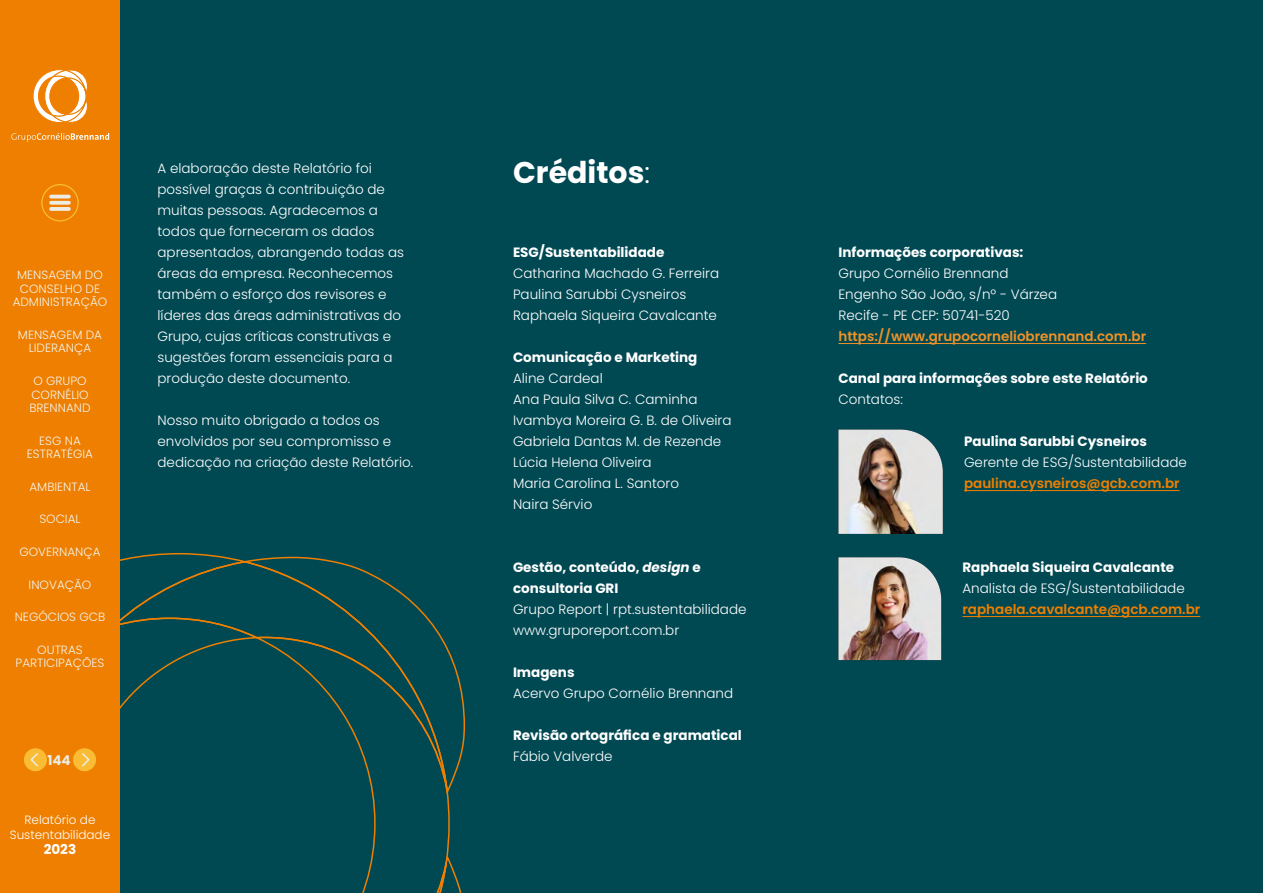
<style>
.page{position:relative;width:1263px;height:893px;background:#004953}
.page>*{position:absolute;margin:0;border:0;box-sizing:border-box;transform-origin:0 0}
.t1{font:700 30px "Poppins";color:#fff}
.t2{font:300 13.5px/21px "Poppins";color:#fff}
.t3{font:700 13.5px/21px "Poppins";color:#fff}
.t4{font:600 13.5px "Poppins";color:#ee7f00}
.t5{font:600 13.5px "Poppins";color:#f09226}
.t6{font:700 13.5px "Poppins";color:#edece5}
.t7{font:300 12px/13.5px "Poppins";color:#f4f4ef;text-align:center}
.t8{font:300 12px/15px "Poppins";color:#fff;text-align:center}
.s1{font-weight:300}
.s2{font-style:italic}
</style>
<div class="page">
<hr style="left:838px;top:343px;width:308px;height:1px;background:#f09226">
<hr style="left:964px;top:490px;width:216px;height:1px;background:#ee7f00">
<hr style="left:962px;top:616px;width:238px;height:1px;background:#ee7f00">
<img style="left:838px;top:430px;width:105px;height:104px">
<img style="left:838px;top:557px;width:103px;height:103px">
<svg style="left:120px;top:560px;width:336px;height:333px"></svg>
<div style="left:0;top:0;width:120px;height:893px;background:#ee7f00"></div>
<div style="left:41px;top:184px;width:38px;height:37px;border:1px solid #fabc34;border-radius:50%"></div>
<hr style="left:51px;top:195px;width:18px;height:3px;background:#edece5">
<svg style="left:51px;top:201px;width:18px;height:4px"></svg>
<svg style="left:51px;top:207px;width:18px;height:4px"></svg>
<div style="left:73px;top:748px;width:23px;height:23px;background:#fabc34;border-radius:50%"></div>
<svg style="left:82px;top:753px;width:8px;height:14px"></svg>
<div style="left:24px;top:748px;width:23px;height:23px;background:#fabc34;border-radius:50%"></div>
<svg style="left:30px;top:753px;width:8px;height:14px"></svg>
<svg style="left:11px;top:133px;width:98px;height:9px"></svg>
<svg style="left:33px;top:69px;width:55px;height:54px"></svg>
<p class="t7" style="left:13px;top:268px;width:96px">MENSAGEM DO<br>CONSELHO DE<br>ADMINISTRAÇÃO</p>
<p class="t7" style="left:18px;top:328px;width:86px">MENSAGEM DA<br>LIDERANÇA</p>
<p class="t7" style="left:29px;top:374px;width:63px">O GRUPO<br>CORNÉLIO<br>BRENNAND</p>
<p class="t7" style="left:27px;top:434px;width:68px">ESG NA<br>ESTRATÉGIA</p>
<p class="t7" style="left:29px;top:480px;width:63px">AMBIENTAL</p>
<p class="t7" style="left:39px;top:513px;width:43px">SOCIAL</p>
<p class="t7" style="left:19px;top:545px;width:83px">GOVERNANÇA</p>
<p class="t7" style="left:29px;top:578px;width:64px">INOVAÇÃO</p>
<p class="t7" style="left:15px;top:610px;width:92px">NEGÓCIOS GCB</p>
<p class="t7" style="left:16px;top:643px;width:90px">OUTRAS<br>PARTICIPAÇÕES</p>
<p class="t6" style="left:47px;top:752px;width:25px">144</p>
<p class="t8" style="left:10px;top:812px;width:102px">Relatório de<br>Sustentabilidade</p>
<p class="t3" style="left:44px;top:838px;width:34px">2023</p>
<p class="t2" style="left:158px;top:157px;width:248px">A elaboração deste Relatório foi possível graças à contribuição de muitas pessoas. Agradecemos a todos que forneceram os dados apresentados, abrangendo todas as áreas da empresa. Reconhecemos também o esforço dos revisores e líderes das áreas administrativas do Grupo, cujas críticas construtivas e sugestões foram essenciais para a produção deste documento.</p>
<p class="t2" style="left:158px;top:409px;width:257px">Nosso muito obrigado a todos os envolvidos por seu compromisso e dedicação na criação deste Relatório.</p>
<h1 class="t1" style="left:513px;top:155px;width:138px">Créditos<span class="s1">:</span></h1>
<p class="t3" style="left:513px;top:241px;width:153px">ESG/Sustentabilidade</p>
<p class="t2" style="left:513px;top:262px;width:208px">Catharina Machado G. Ferreira<br>Paulina Sarubbi Cysneiros<br>Raphaela Siqueira Cavalcante</p>
<p class="t3" style="left:513px;top:346px;width:186px">Comunicação e Marketing</p>
<p class="t2" style="left:513px;top:367px;width:220px">Aline Cardeal<br>Ana Paula Silva C. Caminha<br>Ivambya Moreira G. B. de Oliveira<br>Gabriela Dantas M. de Rezende<br>Lúcia Helena Oliveira<br>Maria Carolina L. Santoro<br>Naira Sérvio</p>
<p class="t3" style="left:513px;top:556px;width:189px">Gestão, conteúdo, <span class="s2">design</span> e consultoria GRI</p>
<p class="t2" style="left:513px;top:598px;width:235px">Grupo Report | rpt.sustentabilidade www.gruporeport.com.br</p>
<p class="t3" style="left:513px;top:661px;width:63px">Imagens</p>
<p class="t2" style="left:513px;top:682px;width:222px">Acervo Grupo Cornélio Brennand</p>
<p class="t3" style="left:513px;top:724px;width:230px">Revisão ortográfica e gramatical</p>
<p class="t2" style="left:513px;top:745px;width:101px">Fábio Valverde</p>
<p class="t3" style="left:838px;top:241px;width:186px">Informações corporativas:</p>
<p class="t2" style="left:838px;top:262px;width:220px">Grupo Cornélio Brennand<br>Engenho São João, s/nº - Várzea<br>Recife - PE CEP: 50741-520</p>
<p class="t5" style="left:838px;top:328px;width:309px">https://www.grupocorneliobrennand.com.br</p>
<p class="t3" style="left:838px;top:367px;width:311px">Canal para informações sobre este Relatório</p>
<p class="t2" style="left:838px;top:388px;width:66px">Contatos:</p>
<p class="t3" style="left:964px;top:430px;width:184px">Paulina Sarubbi Cysneiros</p>
<p class="t2" style="left:964px;top:451px;width:224px">Gerente de ESG/Sustentabilidade</p>
<p class="t4" style="left:964px;top:475px;width:217px">paulina.cysneiros@gcb.com.br</p>
<p class="t3" style="left:962px;top:556px;width:213px">Raphaela Siqueira Cavalcante</p>
<p class="t2" style="left:962px;top:577px;width:224px">Analista de ESG/Sustentabilidade</p>
<p class="t4" style="left:962px;top:601px;width:239px">raphaela.cavalcante@gcb.com.br</p>
</div>
